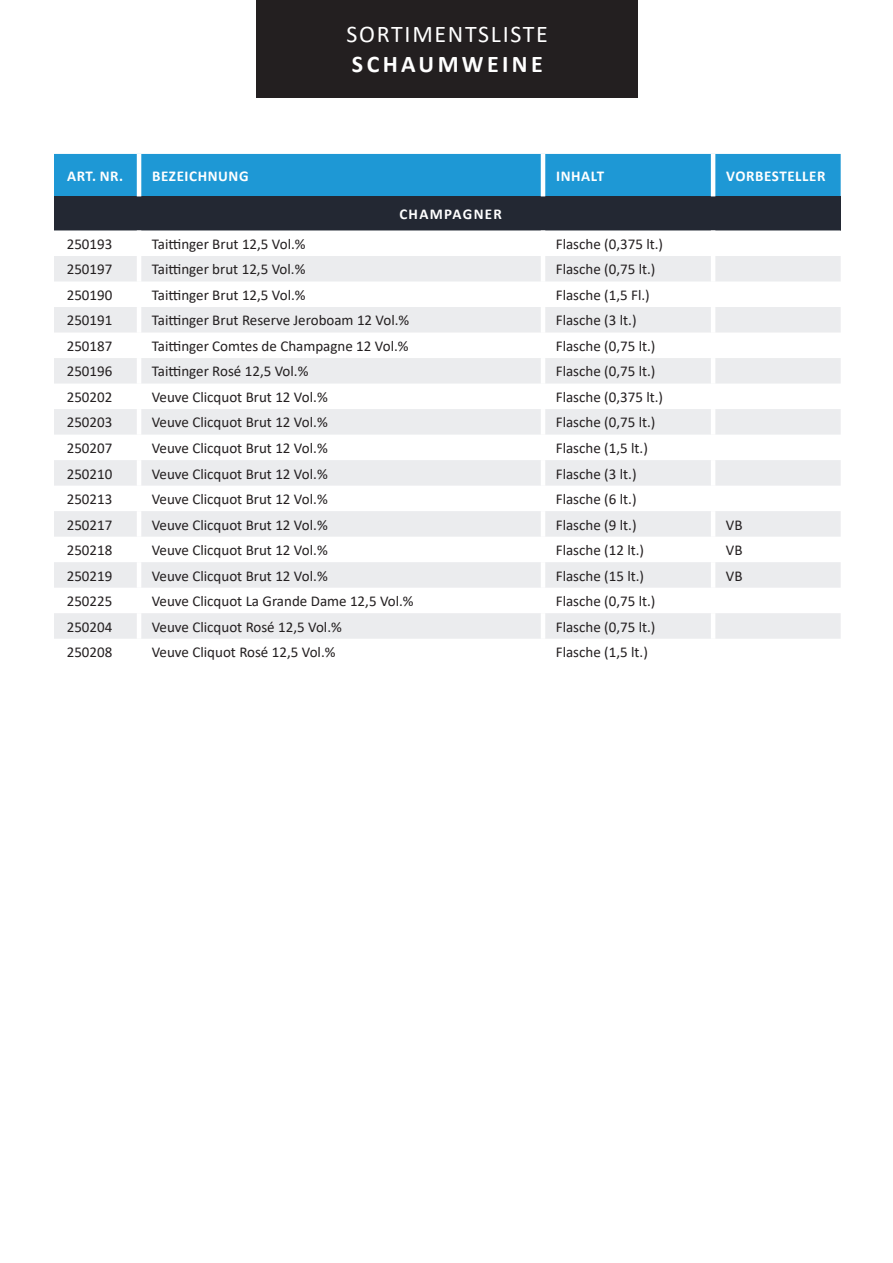
<style>
.page{position:relative;width:893px;height:1263px;background:#fff}
.page>*{position:absolute;margin:0;border:0;box-sizing:border-box;transform-origin:0 0}
.t1{font:24px "Calibri";letter-spacing:.07em;color:#fff}
.t2{font:700 24px "Calibri";letter-spacing:.14em;color:#fff}
.Absatzformat_1{font:15px "Calibri";color:#231f20}
.t3{font:700 15px "Calibri";letter-spacing:.04em;color:#fff}
.t4{font:700 15px "Calibri";letter-spacing:.09em;color:#fff}
</style>
<div class="page">
<div style="left:54px;top:154px;width:787px;height:42px;background:#1e98d5"></div>
<div style="left:54px;top:196px;width:787px;height:34px;background:#232833"></div>
<svg style="left:54px;top:256px;width:787px;height:383px;fill:#ebecee"></svg>
<hr style="left:137px;top:154px;width:4px;height:42px;background:#fff">
<hr style="left:541px;top:154px;width:4px;height:42px;background:#fff">
<hr style="left:711px;top:154px;width:4px;height:42px;background:#fff">
<hr style="left:137px;top:256px;width:4px;height:25px;background:#fff">
<hr style="left:541px;top:256px;width:4px;height:25px;background:#fff">
<hr style="left:711px;top:256px;width:4px;height:25px;background:#fff">
<hr style="left:137px;top:281px;width:4px;height:26px;background:#fff">
<hr style="left:541px;top:281px;width:4px;height:26px;background:#fff">
<hr style="left:711px;top:281px;width:4px;height:26px;background:#fff">
<hr style="left:137px;top:307px;width:4px;height:26px;background:#fff">
<hr style="left:541px;top:307px;width:4px;height:26px;background:#fff">
<hr style="left:711px;top:307px;width:4px;height:26px;background:#fff">
<hr style="left:137px;top:333px;width:4px;height:25px;background:#fff">
<hr style="left:541px;top:333px;width:4px;height:25px;background:#fff">
<hr style="left:711px;top:333px;width:4px;height:25px;background:#fff">
<hr style="left:137px;top:358px;width:4px;height:26px;background:#fff">
<hr style="left:541px;top:358px;width:4px;height:26px;background:#fff">
<hr style="left:711px;top:358px;width:4px;height:26px;background:#fff">
<hr style="left:137px;top:384px;width:4px;height:25px;background:#fff">
<hr style="left:541px;top:384px;width:4px;height:25px;background:#fff">
<hr style="left:711px;top:384px;width:4px;height:25px;background:#fff">
<hr style="left:137px;top:409px;width:4px;height:26px;background:#fff">
<hr style="left:541px;top:409px;width:4px;height:26px;background:#fff">
<hr style="left:711px;top:409px;width:4px;height:26px;background:#fff">
<hr style="left:137px;top:435px;width:4px;height:25px;background:#fff">
<hr style="left:541px;top:435px;width:4px;height:25px;background:#fff">
<hr style="left:711px;top:435px;width:4px;height:25px;background:#fff">
<hr style="left:137px;top:460px;width:4px;height:26px;background:#fff">
<hr style="left:541px;top:460px;width:4px;height:26px;background:#fff">
<hr style="left:711px;top:460px;width:4px;height:26px;background:#fff">
<hr style="left:137px;top:486px;width:4px;height:25px;background:#fff">
<hr style="left:541px;top:486px;width:4px;height:25px;background:#fff">
<hr style="left:711px;top:486px;width:4px;height:25px;background:#fff">
<hr style="left:137px;top:511px;width:4px;height:26px;background:#fff">
<hr style="left:541px;top:511px;width:4px;height:26px;background:#fff">
<hr style="left:711px;top:511px;width:4px;height:26px;background:#fff">
<hr style="left:137px;top:537px;width:4px;height:25px;background:#fff">
<hr style="left:541px;top:537px;width:4px;height:25px;background:#fff">
<hr style="left:711px;top:537px;width:4px;height:25px;background:#fff">
<hr style="left:137px;top:562px;width:4px;height:26px;background:#fff">
<hr style="left:541px;top:562px;width:4px;height:26px;background:#fff">
<hr style="left:711px;top:562px;width:4px;height:26px;background:#fff">
<hr style="left:137px;top:588px;width:4px;height:25px;background:#fff">
<hr style="left:541px;top:588px;width:4px;height:25px;background:#fff">
<hr style="left:711px;top:588px;width:4px;height:25px;background:#fff">
<hr style="left:137px;top:613px;width:4px;height:26px;background:#fff">
<hr style="left:541px;top:613px;width:4px;height:26px;background:#fff">
<hr style="left:711px;top:613px;width:4px;height:26px;background:#fff">
<div style="left:257px;top:0;width:381px;height:98px;background:#231f20"></div>
<p class="t1" style="left:347px;top:17px;width:203px">SORTIMENTSLISTE</p>
<p class="t2" style="left:352px;top:47px;width:192px">SCHAUMWEINE</p>
<p class="t3" style="left:67px;top:165px;width:58px">ART. NR.</p>
<p class="t3" style="left:152px;top:165px;width:98px">BEZEICHNUNG</p>
<p class="t3" style="left:556px;top:165px;width:50px">INHALT</p>
<p class="t3" style="left:726px;top:165px;width:101px">VORBESTELLER</p>
<p class="t4" style="left:399px;top:203px;width:104px">CHAMPAGNER</p>
<p class="Absatzformat_1" style="left:67px;top:233px;width:47px">250193</p>
<p class="Absatzformat_1" style="left:152px;top:233px;width:155px">Taittinger Brut 12,5 Vol.%</p>
<p class="Absatzformat_1" style="left:556px;top:233px;width:109px">Flasche (0,375 lt.)</p>
<p class="Absatzformat_1" style="left:67px;top:259px;width:47px">250197</p>
<p class="Absatzformat_1" style="left:152px;top:259px;width:155px">Taittinger brut 12,5 Vol.%</p>
<p class="Absatzformat_1" style="left:556px;top:259px;width:101px">Flasche (0,75 lt.)</p>
<p class="Absatzformat_1" style="left:67px;top:284px;width:47px">250190</p>
<p class="Absatzformat_1" style="left:152px;top:284px;width:155px">Taittinger Brut 12,5 Vol.%</p>
<p class="Absatzformat_1" style="left:556px;top:284px;width:95px">Flasche (1,5 Fl.)</p>
<p class="Absatzformat_1" style="left:67px;top:310px;width:47px">250191</p>
<p class="Absatzformat_1" style="left:152px;top:310px;width:259px">Taittinger Brut Reserve Jeroboam 12 Vol.%</p>
<p class="Absatzformat_1" style="left:556px;top:310px;width:82px">Flasche (3 lt.)</p>
<p class="Absatzformat_1" style="left:67px;top:335px;width:47px">250187</p>
<p class="Absatzformat_1" style="left:152px;top:335px;width:258px">Taittinger Comtes de Champagne 12 Vol.%</p>
<p class="Absatzformat_1" style="left:556px;top:335px;width:101px">Flasche (0,75 lt.)</p>
<p class="Absatzformat_1" style="left:67px;top:361px;width:47px">250196</p>
<p class="Absatzformat_1" style="left:152px;top:361px;width:158px">Taittinger Rosé 12,5 Vol.%</p>
<p class="Absatzformat_1" style="left:556px;top:361px;width:101px">Flasche (0,75 lt.)</p>
<p class="Absatzformat_1" style="left:67px;top:387px;width:47px">250202</p>
<p class="Absatzformat_1" style="left:152px;top:387px;width:177px">Veuve Clicquot Brut 12 Vol.%</p>
<p class="Absatzformat_1" style="left:556px;top:387px;width:109px">Flasche (0,375 lt.)</p>
<p class="Absatzformat_1" style="left:67px;top:412px;width:47px">250203</p>
<p class="Absatzformat_1" style="left:152px;top:412px;width:177px">Veuve Clicquot Brut 12 Vol.%</p>
<p class="Absatzformat_1" style="left:556px;top:412px;width:101px">Flasche (0,75 lt.)</p>
<p class="Absatzformat_1" style="left:67px;top:438px;width:47px">250207</p>
<p class="Absatzformat_1" style="left:152px;top:438px;width:177px">Veuve Clicquot Brut 12 Vol.%</p>
<p class="Absatzformat_1" style="left:556px;top:438px;width:94px">Flasche (1,5 lt.)</p>
<p class="Absatzformat_1" style="left:67px;top:463px;width:47px">250210</p>
<p class="Absatzformat_1" style="left:152px;top:463px;width:177px">Veuve Clicquot Brut 12 Vol.%</p>
<p class="Absatzformat_1" style="left:556px;top:463px;width:82px">Flasche (3 lt.)</p>
<p class="Absatzformat_1" style="left:67px;top:489px;width:47px">250213</p>
<p class="Absatzformat_1" style="left:152px;top:489px;width:177px">Veuve Clicquot Brut 12 Vol.%</p>
<p class="Absatzformat_1" style="left:556px;top:489px;width:82px">Flasche (6 lt.)</p>
<p class="Absatzformat_1" style="left:67px;top:514px;width:47px">250217</p>
<p class="Absatzformat_1" style="left:152px;top:514px;width:177px">Veuve Clicquot Brut 12 Vol.%</p>
<p class="Absatzformat_1" style="left:556px;top:514px;width:82px">Flasche (9 lt.)</p>
<p class="Absatzformat_1" style="left:726px;top:514px;width:18px">VB</p>
<p class="Absatzformat_1" style="left:67px;top:540px;width:47px">250218</p>
<p class="Absatzformat_1" style="left:152px;top:540px;width:177px">Veuve Clicquot Brut 12 Vol.%</p>
<p class="Absatzformat_1" style="left:556px;top:540px;width:90px">Flasche (12 lt.)</p>
<p class="Absatzformat_1" style="left:726px;top:540px;width:18px">VB</p>
<p class="Absatzformat_1" style="left:67px;top:565px;width:47px">250219</p>
<p class="Absatzformat_1" style="left:152px;top:565px;width:177px">Veuve Clicquot Brut 12 Vol.%</p>
<p class="Absatzformat_1" style="left:556px;top:565px;width:90px">Flasche (15 lt.)</p>
<p class="Absatzformat_1" style="left:726px;top:565px;width:18px">VB</p>
<p class="Absatzformat_1" style="left:67px;top:591px;width:47px">250225</p>
<p class="Absatzformat_1" style="left:152px;top:591px;width:263px">Veuve Clicquot La Grande Dame 12,5 Vol.%</p>
<p class="Absatzformat_1" style="left:556px;top:591px;width:101px">Flasche (0,75 lt.)</p>
<p class="Absatzformat_1" style="left:67px;top:616px;width:47px">250204</p>
<p class="Absatzformat_1" style="left:152px;top:616px;width:192px">Veuve Clicquot Rosé 12,5 Vol.%</p>
<p class="Absatzformat_1" style="left:556px;top:616px;width:101px">Flasche (0,75 lt.)</p>
<p class="Absatzformat_1" style="left:67px;top:642px;width:47px">250208</p>
<p class="Absatzformat_1" style="left:152px;top:642px;width:185px">Veuve Cliquot Rosé 12,5 Vol.%</p>
<p class="Absatzformat_1" style="left:556px;top:642px;width:94px">Flasche (1,5 lt.)</p>
</div>
